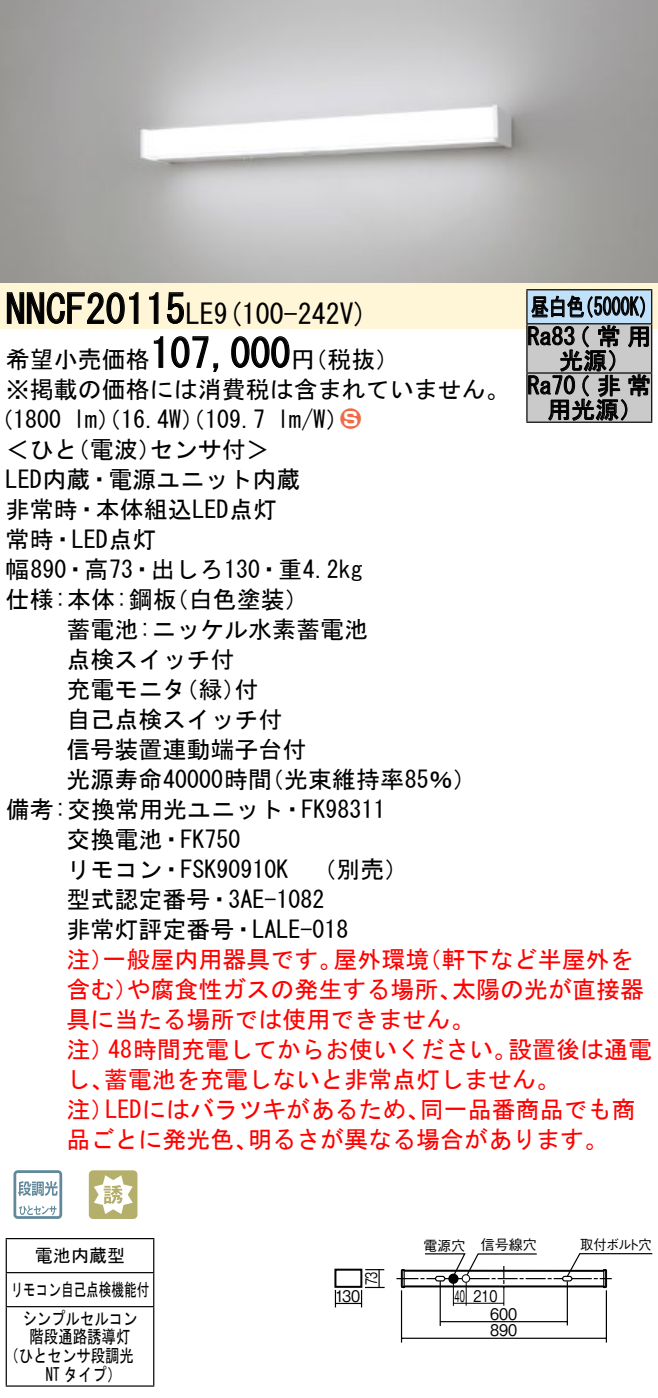
<style>
.page{position:relative;width:658px;height:1398px;background:#fff}
.page>*{position:absolute;margin:0;border:0;box-sizing:border-box;transform-origin:0 0}
.t1{font:40px "MS Gothic";color:#000}
.t2{font:28px "MS Gothic";color:#000}
.t3{font:24px/30px "MS Gothic";color:#000}
.t4{font:24px/30px "MS Gothic";color:#f00}
.t5{font:24px/29.6px "MS Gothic";color:#000;scale:.75 1}
.t6{font:24px "Ford Classification 1";color:#ed6d48}
.t7{font:18px "MS Gothic";color:#000;scale:.8 1}
.t8{font:18px/34px "MS Gothic";color:#000;text-align:center}
.t9{font:16px/16px "Gothic BBB Pro Medium 90 pv RKSJ H";color:#000;scale:.9 1}
.t10{font:16px "Gothic BBB Pro Medium 90 pv RKSJ H";color:#000;scale:.8 1}
.t11{font:16px "Gothic BBB Pro Medium 90 pv RKSJ H";color:#000;scale:.7 1}
.t12{font:16px "Gothic BBB Pro Medium 90 pv RKSJ H";color:#000;scale:.51 1}
.t13{font:14px "Gothic BBB Pro Medium 90 pv RKSJ H";color:#000}
.t14{font:14px "Gothic BBB Pro Medium 90 pv RKSJ H";color:#000;scale:.95 1}
.s1{color:#fff}
</style>
<div class="page">
<img style="left:0;top:0;width:658px;height:283px">
<div style="left:0;top:283px;width:658px;height:46px;background:#fff5d7"></div>
<svg style="left:6px;top:292px;width:133px;height:32px"></svg>
<svg style="left:149px;top:292px;width:10px;height:32px"></svg>
<svg style="left:166px;top:292px;width:18px;height:32px"></svg>
<svg style="left:153px;top:336px;width:11px;height:32px"></svg>
<svg style="left:171px;top:336px;width:48px;height:36px"></svg>
<svg style="left:231px;top:336px;width:59px;height:32px"></svg>
<svg style="left:13px;top:1170px;width:49px;height:49px"></svg>
<svg style="left:89px;top:1170px;width:48px;height:49px"></svg>
<hr style="left:6px;top:1238px;width:148px;height:1px;background:#000">
<hr style="left:6px;top:1239px;width:1px;height:33px;background:#000">
<hr style="left:153px;top:1239px;width:1px;height:33px;background:#000">
<hr style="left:6px;top:1272px;width:148px;height:1px;background:#000">
<hr style="left:6px;top:1273px;width:1px;height:33px;background:#000">
<hr style="left:153px;top:1273px;width:1px;height:33px;background:#000">
<hr style="left:6px;top:1306px;width:148px;height:1px;background:#000">
<hr style="left:6px;top:1307px;width:1px;height:78px;background:#000">
<hr style="left:153px;top:1307px;width:1px;height:78px;background:#000">
<hr style="left:6px;top:1385px;width:148px;height:2px;background:#000">
<div style="left:527px;top:290px;width:124px;height:34px;background:#c1e1fa"></div>
<hr style="left:526px;top:289px;width:126px;height:1px;background:#000">
<hr style="left:526px;top:290px;width:1px;height:33px;background:#000">
<hr style="left:651px;top:290px;width:1px;height:33px;background:#000">
<hr style="left:526px;top:323px;width:126px;height:1px;background:#000">
<hr style="left:526px;top:324px;width:1px;height:48px;background:#000">
<hr style="left:651px;top:324px;width:1px;height:48px;background:#000">
<hr style="left:526px;top:372px;width:126px;height:2px;background:#000">
<hr style="left:526px;top:374px;width:1px;height:48px;background:#000">
<hr style="left:651px;top:374px;width:1px;height:48px;background:#000">
<hr style="left:526px;top:421px;width:126px;height:2px;background:#000">
<svg style="left:527px;top:295px;width:124px;height:128px;background:#959a9e"></svg>
<hr style="left:439px;top:1281px;width:2px;height:45px;background:#000">
<hr style="left:440px;top:1321px;width:127px;height:1px;background:#000">
<hr style="left:566px;top:1281px;width:2px;height:44px;background:#000">
<hr style="left:401px;top:1290px;width:1px;height:52px;background:#000">
<hr style="left:605px;top:1290px;width:2px;height:52px;background:#000">
<hr style="left:401px;top:1337px;width:205px;height:2px;background:#000">
<svg style="left:335px;top:1269px;width:49px;height:38px"></svg>
<svg style="left:396px;top:1253px;width:256px;height:53px"></svg>
<h1 class="t1" style="left:6px;top:289px;width:182px">NNCF20115</h1>
<p class="t2" style="left:186px;top:299px;width:183px">LE (9 100-242 (V</p>
<h1 class="t1" style="left:150px;top:333px;width:141px">107,000</h1>
<p class="t3" style="left:6px;top:344px;width:505px">希望小売価格<br>※掲載の価格には消費税は含まれていません。</p>
<p class="t6" style="left:340px;top:406px;width:22px">2<span class="s1">3</span></p>
<p class="t3" style="left:291px;top:344px;width:109px">（円税抜(</p>
<p class="t3" style="left:277px;top:404px;width:73px">l m (W/</p>
<p class="t3" style="left:-11px;top:404px;width:74px">（1800</p>
<p class="t3" style="left:73px;top:404px;width:193px">lm）（16.4 ）（W 109.7</p>
<p class="t3" style="left:66px;top:434px;width:97px">（電波）</p>
<p class="t3" style="left:150px;top:434px;width:121px">センサ付&lt;</p>
<p class="t3" style="left:6px;top:434px;width:73px">＜ひと</p>
<p class="t3" style="left:6px;top:464px;width:296px">LED内蔵・電源ユニット内蔵</p>
<p class="t3" style="left:6px;top:494px;width:273px">非常時・本体組込LED点灯</p>
<p class="t3" style="left:6px;top:524px;width:152px">常時・LED点灯</p>
<p class="t3" style="left:6px;top:554px;width:358px">幅890・高73・出しろ130・重4.2kg</p>
<p class="t3" style="left:165px;top:584px;width:146px">（白色塗装(</p>
<p class="t3" style="left:6px;top:584px;width:172px">仕様:本体:鋼板</p>
<p class="t3" style="left:66px;top:614px;width:303px">蓄電池:ニッケル水素蓄電池</p>
<p class="t3" style="left:66px;top:644px;width:169px">点検スイッチ付</p>
<p class="t3" style="left:174px;top:674px;width:85px">（緑付）</p>
<p class="t3" style="left:66px;top:674px;width:121px">充電モニタ</p>
<p class="t3" style="left:66px;top:704px;width:217px">自己点検スイッチ付</p>
<p class="t3" style="left:66px;top:734px;width:241px">信号装置連動端子台付</p>
<p class="t3" style="left:260px;top:764px;width:218px">（光束維持率85％(</p>
<p class="t3" style="left:66px;top:764px;width:207px">光源寿命40000時間</p>
<p class="t3" style="left:6px;top:794px;width:381px">備考:交換常用光ユニット・FK98311</p>
<p class="t3" style="left:66px;top:824px;width:175px">交換電池・FK750</p>
<p class="t3" style="left:300px;top:854px;width:109px">　（別売(</p>
<p class="t3" style="left:66px;top:854px;width:283px">リモコン・FSK90910K<br>型式認定番号・3AE-1082非常灯評定番号・LALE-018</p>
<p class="t5" style="left:566px;top:292px;width:114px;text-indent:-36px">昼白色<br>（常用</p>
<p class="t5" style="left:575px;top:292px;width:109px">（5000 (K</p>
<p class="t3" style="left:527px;top:321px;width:49px">Ra83</p>
<p class="t3" style="left:559px;top:345px;width:73px">光源(</p>
<p class="t3" style="left:566px;top:371px;width:86px">（非常</p>
<p class="t3" style="left:547px;top:374px;width:97px;line-height:24px;text-indent:-20px">Ra70<br>用光源(</p>
<p class="t4" style="left:102px;top:944px;width:241px">一般屋内用器具です。</p>
<p class="t4" style="left:333px;top:944px;width:97px">屋外環境</p>
<p class="t4" style="left:417px;top:944px;width:217px">（軒下など半屋外を</p>
<p class="t4" style="left:66px;top:944px;width:49px">注）</p>
<p class="t4" style="left:126px;top:974px;width:337px">や腐食性ガスの発生する場所、</p>
<p class="t4" style="left:452px;top:974px;width:194px">太陽の光が直接器</p>
<p class="t4" style="left:66px;top:974px;width:409px">含む）<br>具に当たる場所では使用できません。</p>
<p class="t4" style="left:508px;top:1034px;width:146px">設置後は通電</p>
<p class="t4" style="left:108px;top:1034px;width:410px">48時間充電してからお使いください。</p>
<p class="t4" style="left:104px;top:1034px;width:458px;text-indent:-37px">注）<br>蓄電池を充電しないと非常点灯しません。</p>
<p class="t4" style="left:66px;top:1064px;width:49px">し、</p>
<p class="t4" style="left:66px;top:1094px;width:49px">注）</p>
<p class="t4" style="left:105px;top:1094px;width:326px">LEDにはバラツキがあるため、</p>
<p class="t4" style="left:420px;top:1094px;width:217px">同一品番商品でも商</p>
<p class="t4" style="left:66px;top:1124px;width:193px">品ごとに発光色、</p>
<p class="t4" style="left:248px;top:1124px;width:362px">明るさが異なる場合があります。</p>
<p class="t8" style="left:11px;top:1238px;width:140px">電池内蔵型<br>リモコン自己点検機能付</p>
<p class="t7" style="left:22px;top:1309px;width:145px">シンプルセルコン</p>
<p class="t7" style="left:30px;top:1328px;width:127px">階段通路誘導灯</p>
<p class="t7" style="left:4px;top:1347px;width:163px">（ひとセンサ段調光</p>
<p class="t7" style="left:46px;top:1365px;width:96px">NT タイプ(</p>
<p class="t11" style="left:358px;top:1285px;width:21px;rotate:-90deg">73</p>
<p class="t9" style="left:335px;top:1286px;width:29px">130</p>
<p class="t13" style="left:423px;top:1234px;width:43px">電源穴</p>
<p class="t13" style="left:480px;top:1234px;width:57px">信号線穴</p>
<p class="t12" style="left:454px;top:1283px;width:22px">40</p>
<p class="t10" style="left:473px;top:1283px;width:32px">210</p>
<p class="t9" style="left:490px;top:1304px;width:32px">600<br>890</p>
<p class="t14" style="left:580px;top:1234px;width:77px">取付ボルト穴</p>
</div>
